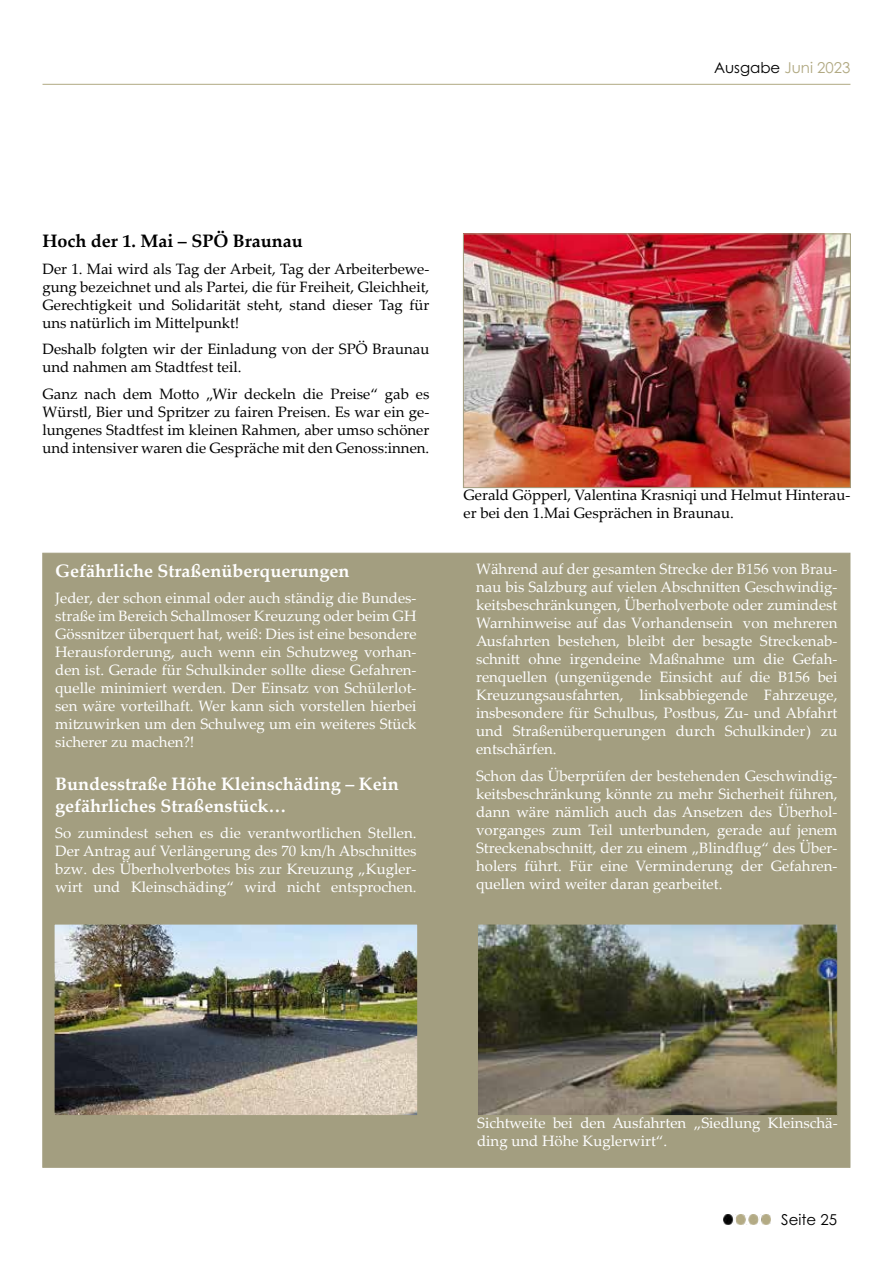
<style>
.page{position:relative;width:893px;height:1263px;background:#fff}
.page>*{position:absolute;margin:0;border:0;box-sizing:border-box;transform-origin:0 0}
.t1{font:700 18px/21.6px "Palatino Linotype";color:#fff}
.t2{font:700 18px "Palatino Linotype";color:#000}
.t3{font:15px/18px "Palatino Linotype";color:#fff;text-align:justify}
.t4{font:15px/18px "Palatino Linotype";color:#000;text-align:justify}
.t5{font:15px "Century Gothic Pro";color:#b1a982}
.t6{font:15px "Century Gothic Pro";color:#000}
.s1{color:#000}
</style>
<div class="page">
<hr style="left:43px;top:84px;width:807px;height:1px;background:#b1a982">
<img style="left:724px;top:1214px;width:47px;height:10px">
<div style="left:42px;top:553px;width:808px;height:615px;background:#a39e80;border:1px solid #a39e80"></div>
<img style="left:56px;top:926px;width:360px;height:188px">
<div style="left:54px;top:924px;width:364px;height:192px;border:1px solid #a39e80"></div>
<img style="left:479px;top:926px;width:357px;height:188px">
<div style="left:477px;top:924px;width:361px;height:192px;border:1px solid #a39e80"></div>
<img style="left:465px;top:235px;width:384px;height:251px">
<div style="left:463px;top:233px;width:388px;height:255px;border:1px solid #a39e80"></div>
<p class="t5" style="left:714px;top:59px;width:138px"><span class="s1">Ausgabe</span> Juni 2023</p>
<p class="t2" style="left:42px;top:228px;width:262px">Hoch der 1. Mai – SPÖ Braunau</p>
<p class="t4" style="left:42px;top:259px;width:388px">Der 1. Mai wird als Tag der Arbeit, Tag der Arbeiterbewe&shy;gung bezeichnet und als Partei, die für Freiheit, Gleichheit, Gerechtigkeit und Solidarität steht, stand dieser Tag für uns natürlich im Mittelpunkt!</p>
<p class="t4" style="left:42px;top:339px;width:388px">Deshalb folgten wir der Einladung von der SPÖ Braunau und nahmen am Stadtfest teil.</p>
<p class="t4" style="left:42px;top:384px;width:388px">Ganz nach dem Motto „Wir deckeln die Preise“ gab es Würstl, Bier und Spritzer zu fairen Preisen. Es war ein ge&shy;lungenes Stadtfest im kleinen Rahmen, aber umso schöner und intensiver waren die Gespräche mit den Genoss:innen.</p>
<p class="t1" style="left:55px;top:559px;width:296px">Gefährliche Straßenüberquerungen</p>
<p class="t3" style="left:55px;top:588px;width:363px">Jeder, der schon einmal oder auch ständig die Bundes&shy;straße im Bereich Schallmoser Kreuzung oder beim GH Gössnitzer überquert hat, weiß: Dies ist eine besondere Herausforderung, auch wenn ein Schutzweg vorhan&shy;den ist. Gerade für Schulkinder sollte diese Gefahren&shy;quelle minimiert werden. Der Einsatz von Schülerlot&shy;sen wäre vorteilhaft. Wer kann sich vorstellen hierbei mitzuwirken um den Schulweg um ein weiteres Stück sicherer zu machen?!</p>
<p class="t1" style="left:55px;top:772px;width:345px">Bundesstraße Höhe Kleinschäding – Kein gefährliches Straßenstück…</p>
<p class="t3" style="left:55px;top:823px;width:363px">So zumindest sehen es die verantwortlichen Stellen.<br>Der Antrag auf Verlängerung des 70 km/h Abschnittes bzw. des Überholverbotes bis zur Kreuzung „Kugler&shy;wirt und Kleinschäding“ wird nicht entsprochen.</p>
<p class="t4" style="left:463px;top:485px;width:388px">Gerald Göpperl, Valentina Krasniqi und Helmut Hinterau&shy;er bei den 1.Mai Gesprächen in Braunau.</p>
<p class="t3" style="left:476px;top:560px;width:363px">Während auf der gesamten Strecke der B156 von Brau&shy;nau bis Salzburg auf vielen Abschnitten Geschwindig&shy;keitsbeschränkungen, Überholverbote oder zumindest Warnhinweise auf das Vorhandensein von mehreren Ausfahrten bestehen, bleibt der besagte Streckenab&shy;schnitt ohne irgendeine Maßnahme um die Gefah&shy;renquellen (ungenügende Einsicht auf die B156 bei Kreuzungsausfahrten, linksabbiegende Fahrzeuge, insbesondere für Schulbus, Postbus, Zu- und Abfahrt und Straßenüberquerungen durch Schulkinder) zu entschärfen.</p>
<p class="t3" style="left:476px;top:766px;width:363px">Schon das Überprüfen der bestehenden Geschwindig&shy;keitsbeschränkung könnte zu mehr Sicherheit führen, dann wäre nämlich auch das Ansetzen des Überhol&shy;vorganges zum Teil unterbunden, gerade auf jenem Streckenabschnitt, der zu einem „Blindflug“ des Über&shy;holers führt. Für eine Verminderung der Gefahren&shy;quellen wird weiter daran gearbeitet.</p>
<p class="t3" style="left:477px;top:1113px;width:362px">Sichtweite bei den Ausfahrten „Siedlung Kleinschä&shy;ding und Höhe Kuglerwirt“.</p>
<p class="t6" style="left:781px;top:1210px;width:57px">Seite 25</p>
</div>
